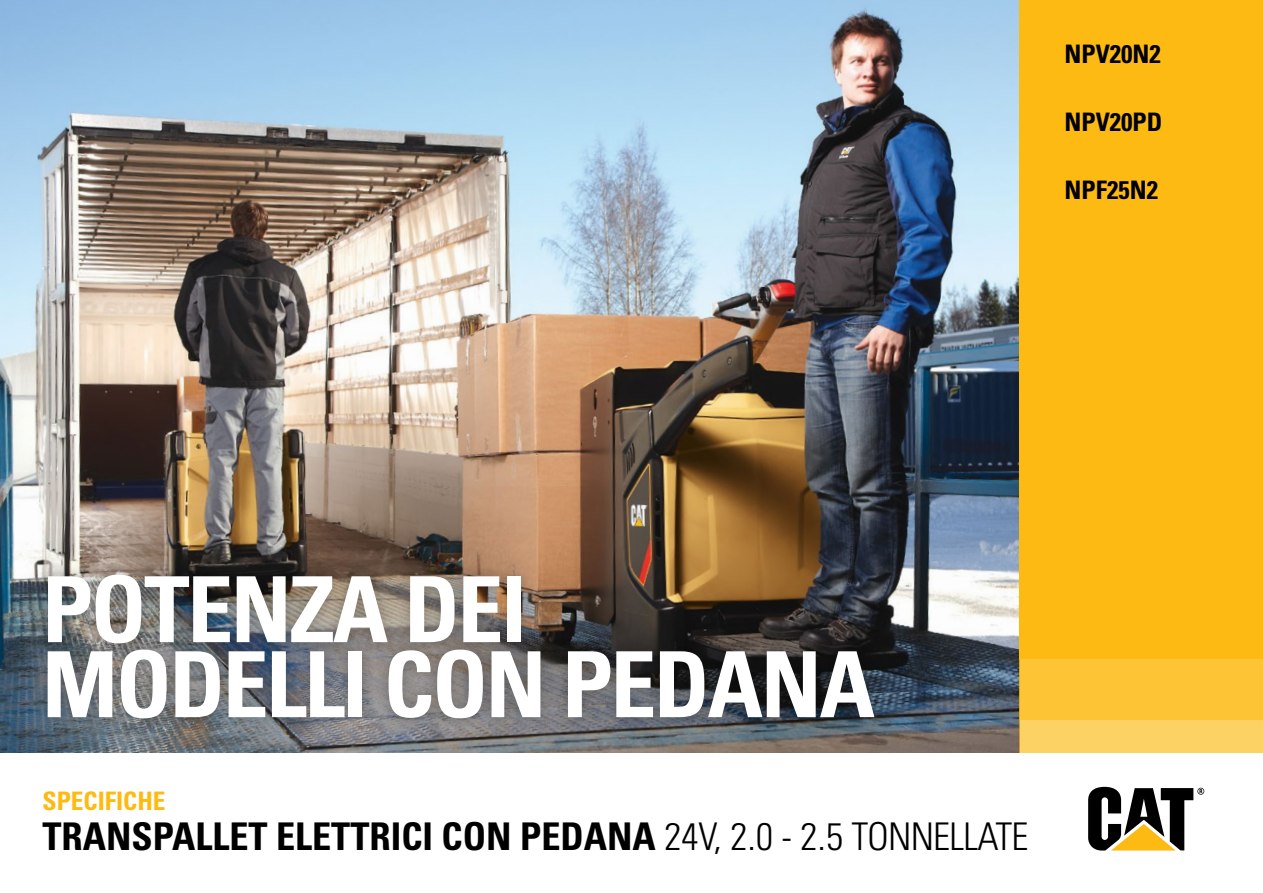
<style>
.page{position:relative;width:1263px;height:893px;background:#fff}
.page>*{position:absolute;margin:0;border:0;box-sizing:border-box;transform-origin:0 0}
.t1{font:91.2px/75px "Univers LTCYR 67 Bold Cond";letter-spacing:-.025em;color:#fff}
.t2{font:38.25px "Univers LTCYR 67 Bold Cond";color:#000}
.t3{font:25.5px "Univers LTCYR 67 Bold Cond";color:#000}
.t4{font:25.5px "Univers LTCYR 67 Bold Cond";color:#fdba12}
.s1{font-family:"Univers LTCYR 47 Light Cond"}
</style>
<div class="page">
<img style="left:0;top:0;width:1019px;height:753px">
<svg style="left:1088px;top:787px;width:116px;height:63px"></svg>
<div style="left:1019px;top:0;width:244px;height:658px;background:#fdba12"></div>
<div style="left:1019px;top:658px;width:244px;height:62px;background:#fdc436"></div>
<div style="left:1019px;top:720px;width:244px;height:33px;background:#fdd265"></div>
<div style="left:33px;top:561px;width:854px;height:171px;background:#000;opacity:.3"></div>
<p class="t3" style="left:1065px;top:38px;width:98px">NPV20N2</p>
<p class="t3" style="left:1065px;top:106px;width:99px">NPV20PD</p>
<p class="t3" style="left:1065px;top:174px;width:95px">NPF25N2</p>
<h1 class="t1" style="left:42px;top:571px;width:834px">POTENZA DEI<br>MODELLI CON PEDANA</h1>
<p class="t4" style="left:43px;top:785px;width:125px">SPECIFICHE</p>
<p class="t2" style="left:43px;top:813px;width:987px">TRANSPALLET ELETTRICI CON PEDANA <span class="s1">24V, 2.0 - 2.5 TONNELLATE</span></p>
</div>
